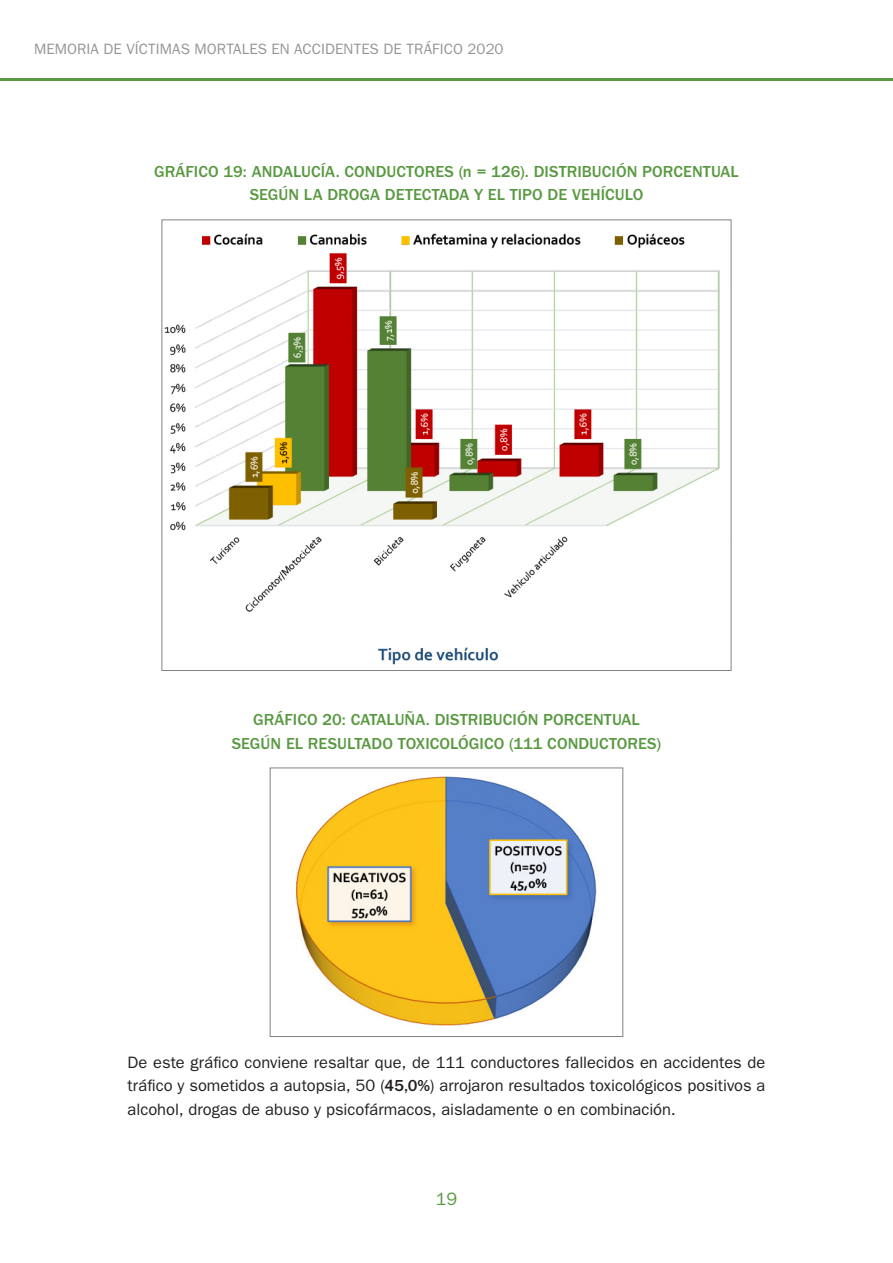
<style>
.page{position:relative;width:893px;height:1263px;background:#fff}
.page>*{position:absolute;margin:0;border:0;box-sizing:border-box;transform-origin:0 0}
.t1{font:18px "ITC Franklin Gothic Std";color:#599941}
.txt{font:16.5px/23.2px "ITC Franklin Gothic Std";color:#231f20;text-align:justify}
.txt-cent{font:500 16.5px/23.2px "ITC Franklin Gothic Std";letter-spacing:.005em;color:#599941;text-align:center}
.t2{font:15px "ITC Franklin Gothic Std";letter-spacing:.005em;color:#939598}
.s1{font-weight:500}
</style>
<div class="page">
<hr style="left:0;top:78px;width:893px;height:2px;background:#599941">
<img style="left:164px;top:233px;width:556px;height:432px">
<img style="left:295px;top:776px;width:302px;height:250px">
<div style="left:270px;top:767px;width:353px;height:270px;border:1px solid #808285"></div>
<p class="t2" style="left:34px;top:40px;width:471px">MEMORIA DE VÍCTIMAS MORTALES EN ACCIDENTES DE TRÁFICO 2020</p>
<p class="txt-cent" style="left:154px;top:160px;width:586px">GRÁFICO 19: ANDALUCÍA. CONDUCTORES (n = 126). DISTRIBUCIÓN PORCENTUAL<br>SEGÚN LA DROGA DETECTADA Y EL TIPO DE VEHÍCULO</p>
<p class="txt-cent" style="left:232px;top:708px;width:431px">GRÁFICO 20: CATALUÑA. DISTRIBUCIÓN PORCENTUAL<br>SEGÚN EL RESULTADO TOXICOLÓGICO (111 CONDUCTORES)</p>
<p class="txt" style="left:128px;top:1051px;width:639px">De este gráfico conviene resaltar que, de 111 conductores fallecidos en accidentes de tráfico y sometidos a autopsia, 50 (<span class="s1">45,0%</span>) arrojaron resultados toxicológicos positivos a alcohol, drogas de abuso y psicofármacos, aisladamente o en combinación.</p>
<p class="t1" style="left:436px;top:1189px;width:23px">19</p>
</div>
